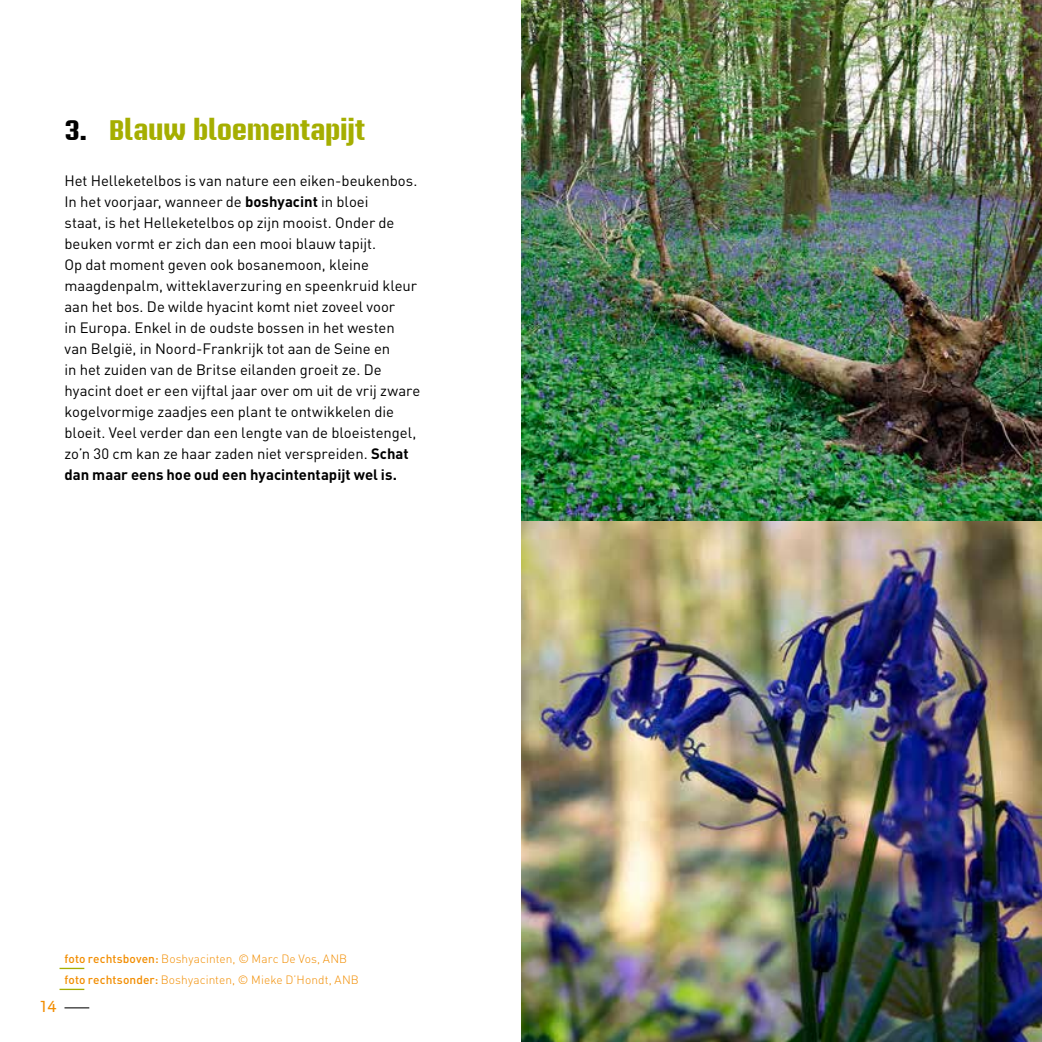
<style>
.page{position:relative;width:1042px;height:1042px;background:#fff}
.page>*{position:absolute;margin:0;border:0;box-sizing:border-box;transform-origin:0 0}
.t1{font:700 28px "Briem Akademi Std";letter-spacing:-.015em;color:#a5ae00}
.t2{font:15.75px "Briem Akademi Std";color:#f28d00}
.t3{font:14.88px/21px "DINOT";color:#000}
.t4{font:300 11.9px/21px "DINOT";letter-spacing:.005em;color:#f28d00}
.s1{color:#000}
.s2{font-weight:700}
.s3{font-weight:500}
</style>
<div class="page">
<svg style="left:64px;top:1007px;width:25px;height:1px"></svg>
<img style="left:521px;top:0;width:521px;height:1042px">
<svg style="left:60px;top:968px;width:24px;height:1px"></svg>
<hr style="left:60px;top:988px;width:24px;height:2px;background:#a5ae00">
<h1 class="t1" style="left:64px;top:115px;width:302px"><span class="s1">3.</span> Blauw bloementapijt</h1>
<p class="t3" style="left:64px;top:169px;width:357px">Het Helleketelbos is van nature een eiken-beukenbos.<br>In het voorjaar, wanneer de <span class="s2">boshyacint</span> in bloei<br>staat, is het Helleketelbos op zijn mooist. Onder de beuken vormt er zich dan een mooi blauw tapijt.<br>Op dat moment geven ook bosanemoon, kleine maagdenpalm, witteklaverzuring en speenkruid kleur aan het bos. De wilde hyacint komt niet zoveel voor<br>in Europa. Enkel in de oudste bossen in het westen van België, in Noord-Frankrijk tot aan de Seine en<br>in het zuiden van de Britse eilanden groeit ze. De hyacint doet er een vijftal jaar over om uit de vrij zware kogelvormige zaadjes een plant te ontwikkelen die bloeit. Veel verder dan een lengte van de bloeistengel, zo’n 30 cm kan ze haar zaden niet verspreiden. <span class="s2">Schat dan maar eens hoe oud een hyacintentapijt wel is.</span></p>
<p class="t2" style="left:38px;top:998px;width:20px">14</p>
<p class="t4" style="left:64px;top:947px;width:296px"><span class="s3">foto rechtsboven:</span> Boshyacinten, © Marc De Vos, ANB <span class="s3">foto rechtsonder:</span> Boshyacinten, © Mieke D’Hondt, ANB</p>
</div>
